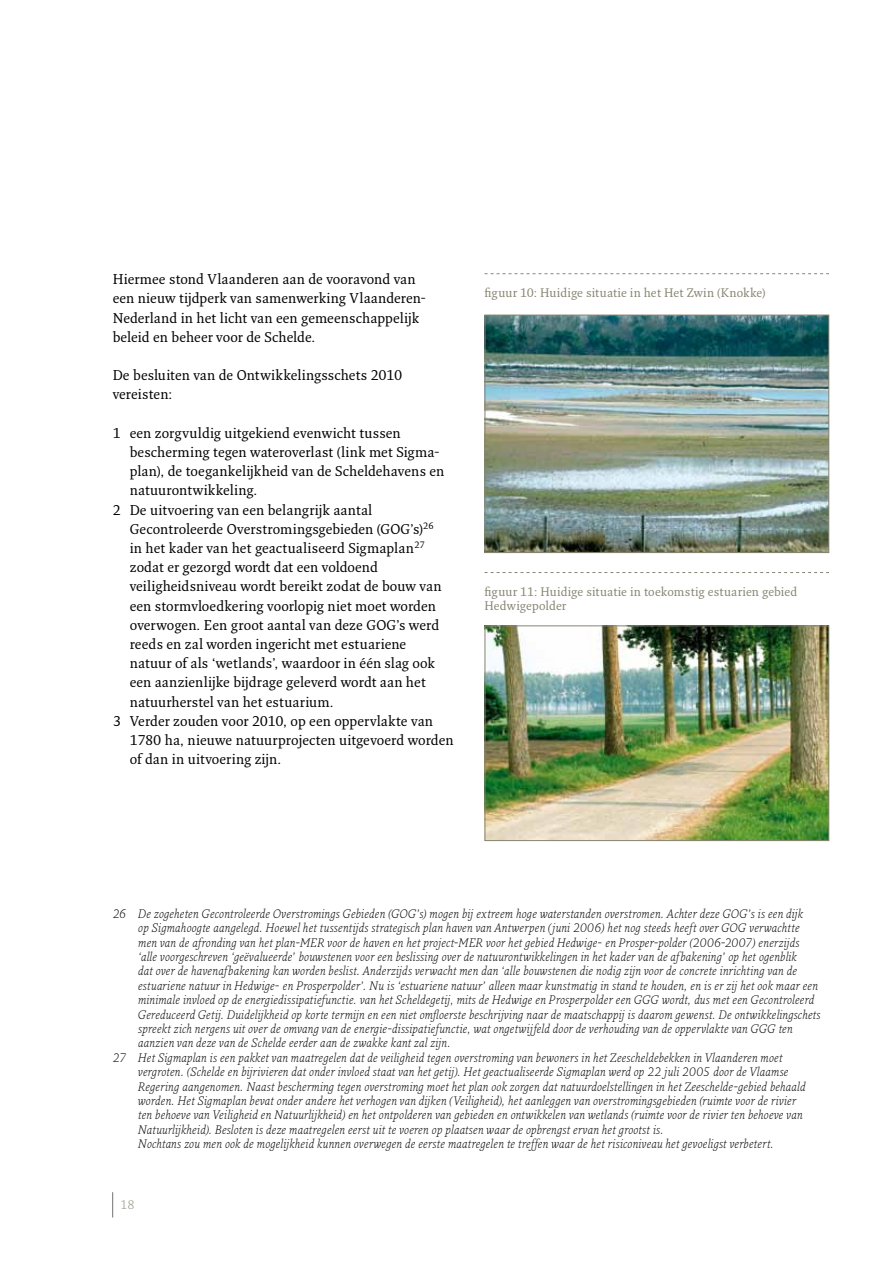
<style>
.page{position:relative;width:893px;height:1263px;background:#fff}
.page>*{position:absolute;margin:0;border:0;box-sizing:border-box;transform-origin:0 0}
.t1{font:13.8px/19.2px "Fresco Plus Std";letter-spacing:.005em;color:#000}
.t2{font:italic 300 12px "Fresco Plus Std";letter-spacing:.02em;color:#000}
.t3{font:12px/14.4px "Fresco Plus Std";letter-spacing:.01em;color:#878572}
.t4{font:300 12px "Fresco Plus Std";color:#878572}
</style>
<div class="page">
<svg style="left:112px;top:1192px;width:1px;height:25px"></svg>
<img style="left:487px;top:317px;width:340px;height:234px">
<div style="left:485px;top:315px;width:344px;height:238px;border:1px solid #878572"></div>
<img style="left:487px;top:627px;width:340px;height:212px">
<div style="left:485px;top:625px;width:344px;height:216px;border:1px solid #878572"></div>
<svg style="left:485px;top:273px;width:344px;height:1px"></svg>
<svg style="left:485px;top:572px;width:344px;height:1px"></svg>
<p class="t1" style="left:113px;top:269px;width:315px">Hiermee stond Vlaanderen aan de vooravond van een nieuw tijdperk van samenwerking Vlaanderen-Nederland in het licht van een gemeenschappelijk beleid en beheer voor de Schelde.</p>
<p class="t1" style="left:113px;top:365px;width:291px">De besluiten van de Ontwikkelingsschets 2010 vereisten:</p>
<p class="t1" style="left:113px;top:423px;width:289px">1 een zorgvuldig uitgekiend evenwicht tussen</p>
<p class="t1" style="left:130px;top:442px;width:312px">bescherming tegen wateroverlast (link met Sigma-</p>
<p class="t1" style="left:130px;top:461px;width:316px">plan), de toegankelijkheid van de Scheldehavens en</p>
<p class="t1" style="left:130px;top:481px;width:129px">natuurontwikkeling.</p>
<p class="t1" style="left:113px;top:500px;width:261px">2 De uitvoering van een belangrijk aantal</p>
<p class="t1" style="left:130px;top:519px;width:306px">Gecontroleerde Overstromingsgebieden (GOG’s)<sup>26</sup></p>
<p class="t1" style="left:130px;top:538px;width:297px">in het kader van het geactualiseerd Sigmaplan<sup>27</sup></p>
<p class="t1" style="left:130px;top:557px;width:250px">zodat er gezorgd wordt dat een voldoend</p>
<p class="t1" style="left:130px;top:577px;width:313px">veiligheidsniveau wordt bereikt zodat de bouw van</p>
<p class="t1" style="left:130px;top:596px;width:308px">een stormvloedkering voorlopig niet moet worden</p>
<p class="t1" style="left:130px;top:615px;width:311px">overwogen. Een groot aantal van deze GOG’s werd</p>
<p class="t1" style="left:130px;top:634px;width:278px">reeds en zal worden ingericht met estuariene</p>
<p class="t1" style="left:130px;top:653px;width:307px">natuur of als ‘wetlands’, waardoor in één slag ook</p>
<p class="t1" style="left:130px;top:673px;width:297px">een aanzienlijke bijdrage geleverd wordt aan het</p>
<p class="t1" style="left:130px;top:692px;width:206px">natuurherstel van het estuarium.</p>
<p class="t1" style="left:113px;top:711px;width:322px">3 Verder zouden voor 2010, op een oppervlakte van</p>
<p class="t1" style="left:130px;top:730px;width:325px">1780 ha, nieuwe natuurprojecten uitgevoerd worden</p>
<p class="t1" style="left:130px;top:749px;width:153px">of dan in uitvoering zijn.</p>
<p class="t3" style="left:485px;top:285px;width:282px">figuur 10: Huidige situatie in het Het Zwin (Knokke)</p>
<p class="t3" style="left:485px;top:584px;width:314px">figuur 11: Huidige situatie in toekomstig estuarien gebied<br>Hedwigepolder</p>
<p class="t2" style="left:113px;top:906px;width:692px">26 De zogeheten Gecontroleerde Overstromings Gebieden (GOG’s) mogen bij extreem hoge waterstanden overstromen. Achter deze GOG’s is een dijk</p>
<p class="t2" style="left:138px;top:920px;width:663px">op Sigmahoogte aangelegd. Hoewel het tussentijds strategisch plan haven van Antwerpen (juni 2006) het nog steeds heeft over GOG verwachtte</p>
<p class="t2" style="left:138px;top:935px;width:663px">men van de afronding van het plan-MER voor de haven en het project-MER voor het gebied Hedwige- en Prosper-polder (2006-2007) enerzijds</p>
<p class="t2" style="left:138px;top:949px;width:660px">‘alle voorgeschreven ‘geëvalueerde’ bouwstenen voor een beslissing over de natuurontwikkelingen in het kader van de afbakening’ op het ogenblik</p>
<p class="t2" style="left:138px;top:963px;width:660px">dat over de havenafbakening kan worden beslist. Anderzijds verwacht men dan ‘alle bouwstenen die nodig zijn voor de concrete inrichting van de</p>
<p class="t2" style="left:138px;top:978px;width:681px">estuariene natuur in Hedwige- en Prosperpolder’. Nu is ‘estuariene natuur’ alleen maar kunstmatig in stand te houden, en is er zij het ook maar een</p>
<p class="t2" style="left:138px;top:992px;width:677px">minimale invloed op de energiedissipatiefunctie. van het Scheldegetij, mits de Hedwige en Prosperpolder een GGG wordt, dus met een Gecontroleerd</p>
<p class="t2" style="left:138px;top:1007px;width:684px">Gereduceerd Getij. Duidelijkheid op korte termijn en een niet omfloerste beschrijving naar de maatschappij is daarom gewenst. De ontwikkelingschets</p>
<p class="t2" style="left:138px;top:1021px;width:656px">spreekt zich nergens uit over de omvang van de energie-dissipatiefunctie, wat ongetwijfeld door de verhouding van de oppervlakte van GGG ten</p>
<p class="t2" style="left:138px;top:1035px;width:314px">aanzien van deze van de Schelde eerder aan de zwakke kant zal zijn.</p>
<p class="t2" style="left:113px;top:1050px;width:671px">27 Het Sigmaplan is een pakket van maatregelen dat de veiligheid tegen overstroming van bewoners in het Zeescheldebekken in Vlaanderen moet</p>
<p class="t2" style="left:138px;top:1064px;width:652px">vergroten. (Schelde en bijrivieren dat onder invloed staat van het getij). Het geactualiseerde Sigmaplan werd op 22 juli 2005 door de Vlaamse</p>
<p class="t2" style="left:138px;top:1079px;width:669px">Regering aangenomen. Naast bescherming tegen overstroming moet het plan ook zorgen dat natuurdoelstellingen in het Zeeschelde-gebied behaald</p>
<p class="t2" style="left:138px;top:1093px;width:659px">worden. Het Sigmaplan bevat onder andere het verhogen van dijken (Veiligheid), het aanleggen van overstromingsgebieden (ruimte voor de rivier</p>
<p class="t2" style="left:138px;top:1107px;width:666px">ten behoeve van Veiligheid en Natuurlijkheid) en het ontpolderen van gebieden en ontwikkelen van wetlands (ruimte voor de rivier ten behoeve van</p>
<p class="t2" style="left:138px;top:1122px;width:527px">Natuurlijkheid). Besloten is deze maatregelen eerst uit te voeren op plaatsen waar de opbrengst ervan het grootst is.</p>
<p class="t2" style="left:138px;top:1136px;width:637px">Nochtans zou men ook de mogelijkheid kunnen overwegen de eerste maatregelen te treffen waar de het risiconiveau het gevoeligst verbetert.</p>
<p class="t4" style="left:121px;top:1197px;width:15px">18</p>
</div>
